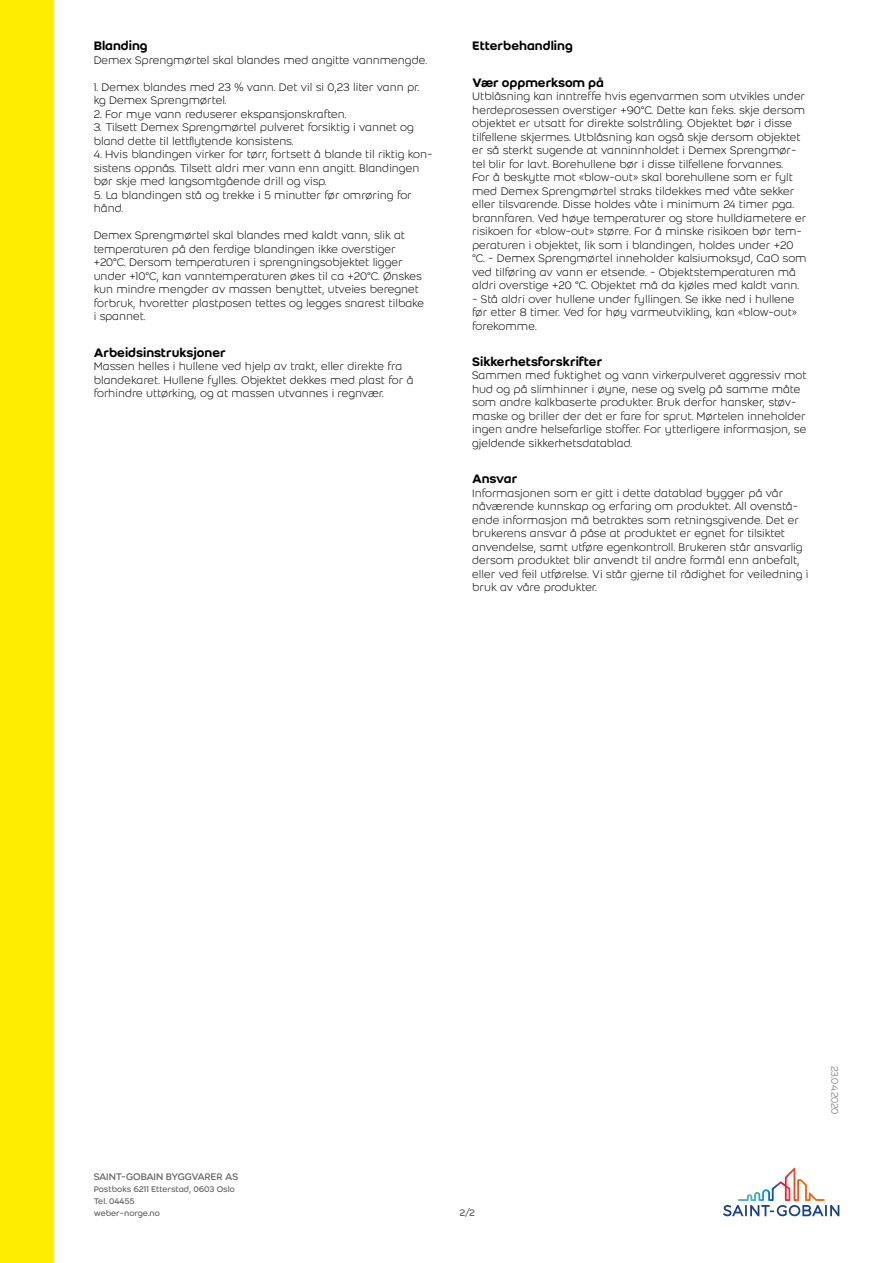
<style>
.page{position:relative;width:893px;height:1263px;background:#fff}
.page>*{position:absolute;margin:0;border:0;box-sizing:border-box;transform-origin:0 0}
.t1{font:500 13.5px "Weber";color:#000}
.t2{font:300 12px/13.5px "Weber";color:#000}
.t3{font:10.5px "Weber";letter-spacing:-.025em;color:#646363}
.t4{font:300 10.5px "Weber";letter-spacing:-.02em;color:#646363}
.t5{font:9px/12px "Weber";color:#646363}
</style>
<div class="page">
<div style="left:0;top:0;width:54px;height:1263px;background:#ffed00"></div>
<svg style="left:723px;top:1168px;width:116px;height:48px"></svg>
<p class="t1" style="left:94px;top:36px;width:56px">Blanding</p>
<p class="t2" style="left:94px;top:53px;width:335px">Demex Sprengmørtel skal blandes med angitte vannmengde.</p>
<p class="t2" style="left:94px;top:80px;width:327px">1. Demex blandes med 23 % vann. Det vil si 0,23 liter vann pr. kg Demex Sprengmørtel.</p>
<p class="t2" style="left:94px;top:107px;width:254px">2. For mye vann reduserer ekspansjonskraften.</p>
<p class="t2" style="left:94px;top:120px;width:322px">3. Tilsett Demex Sprengmørtel pulveret forsiktig i vannet og bland dette til lettflytende konsistens.</p>
<p class="t2" style="left:94px;top:147px;width:340px">4. Hvis blandingen virker for tørr, fortsett å blande til riktig kon&shy;sistens oppnås. Tilsett aldri mer vann enn angitt. Blandingen bør skje med langsomtgående drill og visp.</p>
<p class="t2" style="left:94px;top:188px;width:320px">5. La blandingen stå og trekke i 5 minutter før omrøring for hånd.</p>
<p class="t2" style="left:94px;top:228px;width:332px">Demex Sprengmørtel skal blandes med kaldt vann, slik at temperaturen på den ferdige blandingen ikke overstiger +20°C. Dersom temperaturen i sprengningsobjektet ligger under +10°C, kan vanntemperaturen økes til ca +20°C. Ønskes kun mindre mengder av massen benyttet, utveies beregnet forbruk, hvoretter plastposen tettes og legges snarest tilbake i spannet.</p>
<p class="t1" style="left:94px;top:342px;width:134px">Arbeidsinstruksjoner</p>
<p class="t2" style="left:94px;top:359px;width:321px">Massen helles i hullene ved hjelp av trakt, eller direkte fra blandekaret. Hullene fylles. Objektet dekkes med plast for å forhindre uttørking, og at massen utvannes i regnvær.</p>
<p class="t1" style="left:472px;top:36px;width:102px">Etterbehandling</p>
<p class="t1" style="left:472px;top:72px;width:133px">Vær oppmerksom på</p>
<p class="t2" style="left:472px;top:89px;width:336px">Utblåsning kan inntreffe hvis egenvarmen som utvikles under herdeprosessen overstiger +90°C. Dette kan f.eks. skje dersom objektet er utsatt for direkte solstråling. Objektet bør i disse tilfellene skjermes. Utblåsning kan også skje dersom objektet er så sterkt sugende at vanninnholdet i Demex Sprengmør&shy;tel blir for lavt. Borehullene bør i disse tilfellene forvannes.<br>For å beskytte mot «blow-out» skal borehullene som er fylt med Demex Sprengmørtel straks tildekkes med våte sekker eller tilsvarende. Disse holdes våte i minimum 24 timer pga. brannfaren. Ved høye temperaturer og store hulldiametere er risikoen for «blow-out» større. For å minske risikoen bør tem&shy;peraturen i objektet, lik som i blandingen, holdes under +20 °C. - Demex Sprengmørtel inneholder kalsiumoksyd, CaO som ved tilføring av vann er etsende. - Objektstemperaturen må aldri overstige +20 °C. Objektet må da kjøles med kaldt vann.</p>
<p class="t2" style="left:472px;top:292px;width:326px">- Stå aldri over hullene under fyllingen. Se ikke ned i hullene før etter 8 timer. Ved for høy varmeutvikling, kan «blow-out» forekomme.</p>
<p class="t1" style="left:472px;top:352px;width:132px">Sikkerhetsforskrifter</p>
<p class="t2" style="left:472px;top:368px;width:336px">Sammen med fuktighet og vann virkerpulveret aggressiv mot hud og på slimhinner i øyne, nese og svelg på samme måte som andre kalkbaserte produkter. Bruk derfor hansker, støv&shy;maske og briller der det er fare for sprut. Mørtelen inneholder ingen andre helsefarlige stoffer. For ytterligere informasjon, se gjeldende sikkerhetsdatablad.</p>
<p class="t1" style="left:472px;top:469px;width:47px">Ansvar</p>
<p class="t2" style="left:472px;top:486px;width:338px">Informasjonen som er gitt i dette datablad bygger på vår nåværende kunnskap og erfaring om produktet. All ovenstå&shy;ende informasjon må betraktes som retningsgivende. Det er brukerens ansvar å påse at produktet er egnet for tilsiktet anvendelse, samt utføre egenkontroll. Brukeren står ansvarlig dersom produktet blir anvendt til andre formål enn anbefalt, eller ved feil utførelse. Vi står gjerne til rådighet for veiledning i bruk av våre produkter.</p>
<p class="t3" style="left:94px;top:1169px;width:146px">SAINT-GOBAIN BYGGVARER AS</p>
<p class="t5" style="left:94px;top:1183px;width:143px">Postboks 6211 Etterstad, 0603 Oslo<br>Tel. 04455<br>weber-norge.no</p>
<p class="t3" style="left:459px;top:1205px;width:17px">2/2</p>
<p class="t4" style="left:842px;top:1066px;width:50px;rotate:90deg">23.04.2020</p>
</div>
